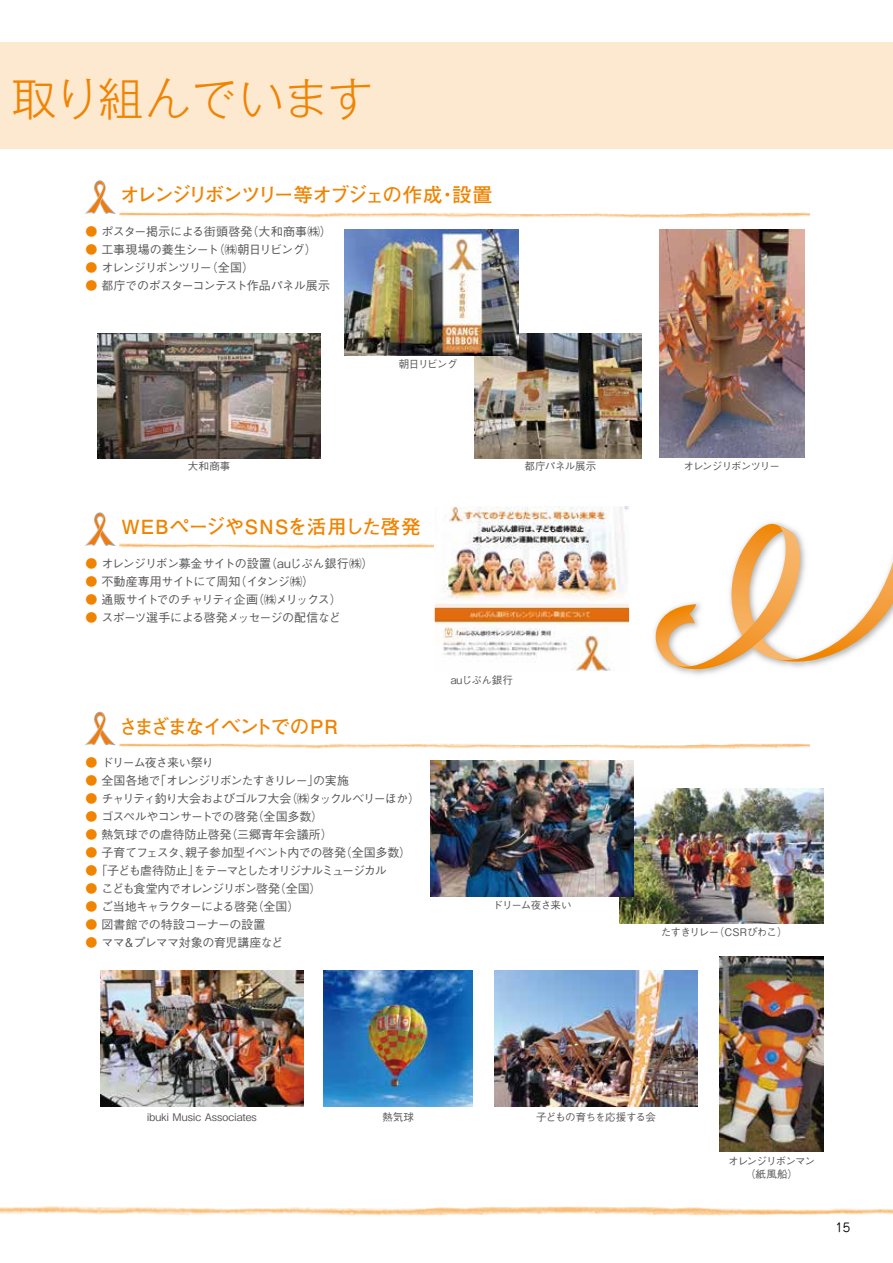
<style>
.page{position:relative;width:893px;height:1263px;background:#fff}
.page>*{position:absolute;margin:0;border:0;box-sizing:border-box;transform-origin:0 0}
.t1{font:300 45px "Gothic MB101 Pro";letter-spacing:-.01em;color:#f08300}
.t2{font:700 19.5px "Futo Go B101 Pr 5";letter-spacing:-.09em;color:#f08300}
.t3{font:700 19.5px "Futo Go B101 Pr 5";letter-spacing:.005em;color:#f08300}
.t4{font:700 19.5px "Futo Go B101 Pr 5";letter-spacing:-.06em;color:#f08300}
.t5{font:500 12px/18px "Gothic BBB Pr 5";letter-spacing:-.05em;color:#5a5757}
.t6{font:500 12px "Gothic BBB Pr 5";letter-spacing:-.03em;color:#5a5757}
.t7{font:500 12px "Gothic BBB Pr 5";letter-spacing:-.095em;color:#5a5757}
.t8{font:500 12px/18px "Gothic BBB Pr 5";letter-spacing:-.075em;color:#5a5757}
.t9{font:500 12px "Gothic BBB Pr 5";letter-spacing:-.12em;color:#5a5757}
.t10{font:500 12px/18px "Gothic BBB Pr 5";letter-spacing:.01em;color:#5a5757}
.t11{font:500 12px "Gothic BBB Pr 5";letter-spacing:-.08em;color:#5a5757}
.t12{font:500 12px "Gothic BBB Pr 5";letter-spacing:-.085em;color:#5a5757}
.t13{font:500 12px "Gothic BBB Pr 5";letter-spacing:-.025em;color:#5a5757}
.t14{font:500 12px "Gothic BBB Pr 5";letter-spacing:-.02em;color:#5a5757}
.t15{font:500 12px "Gothic BBB Pr 5";letter-spacing:-.09em;color:#5a5757}
.t16{font:12px "Jun 201 Pro";color:#000}
.t17{font:500 10.5px "Gothic BBB Pr 5";letter-spacing:-.045em;color:#5a5757}
.t18{font:500 10.5px "Gothic BBB Pr 5";letter-spacing:.005em;color:#5a5757}
.t19{font:500 10.5px/13.5px "Gothic BBB Pr 5";letter-spacing:-.07em;color:#5a5757;text-align:center}
.t20{font:500 10.5px "Gothic BBB Pr 5";letter-spacing:-.095em;color:#5a5757}
.t21{font:500 10.5px "Gothic BBB Pr 5";letter-spacing:-.08em;color:#5a5757}
.t22{font:500 10.5px "Gothic BBB Pr 5";letter-spacing:-.02em;color:#5a5757}
.s1{color:#f08300}
</style>
<div class="page">
<img style="left:0;top:1206px;width:893px;height:10px">
<div style="left:0;top:43px;width:893px;height:106px;background:#fde8d0"></div>
<img style="left:119px;top:743px;width:691px;height:6px">
<svg style="left:85px;top:712px;width:31px;height:33px"></svg>
<img style="left:119px;top:212px;width:691px;height:6px">
<svg style="left:85px;top:180px;width:31px;height:34px"></svg>
<img style="left:98px;top:333px;width:222px;height:125px">
<svg style="left:654px;top:524px;width:239px;height:147px"></svg>
<img style="left:494px;top:971px;width:203px;height:135px">
<svg style="left:85px;top:512px;width:31px;height:34px"></svg>
<img style="left:119px;top:543px;width:315px;height:6px">
<img style="left:619px;top:788px;width:205px;height:135px">
<img style="left:100px;top:971px;width:203px;height:135px">
<img style="left:475px;top:333px;width:167px;height:125px">
<img style="left:435px;top:506px;width:194px;height:165px">
<svg style="left:435px;top:539px;width:12px;height:12px"></svg>
<img style="left:430px;top:761px;width:204px;height:136px">
<img style="left:324px;top:971px;width:149px;height:135px">
<img style="left:720px;top:957px;width:104px;height:195px">
<img style="left:345px;top:230px;width:173px;height:125px">
<img style="left:659px;top:229px;width:145px;height:229px">
<h1 class="t1" style="left:11px;top:62px;width:363px">取り組んでいます</h1>
<h2 class="t2" style="left:120px;top:179px;width:324px">オレンジリボンツリー等オブジェの作成</h2>
<p class="t5" style="left:246px;top:221px;width:87px">（大和商事㈱(</p>
<h2 class="t4" style="left:452px;top:179px;width:41px">設置</h2>
<h2 class="t4" style="left:438px;top:179px;width:21px">・</h2>
<p class="t5" style="left:213px;top:221px;width:105px;text-indent:-127px"><span class="s1">●</span> ポスター掲示による街頭啓発<br>（㈱朝日リビング(</p>
<p class="t10" style="left:206px;top:239px;width:50px;text-indent:-120px"><span class="s1">●</span> 工事現場の養生シート<br>（全国(</p>
<p class="t15" style="left:85px;top:258px;width:128px"><span class="s1">●</span> オレンジリボンツリー</p>
<p class="t6" style="left:85px;top:276px;width:246px"><span class="s1">●</span> 都庁でのポスターコンテスト作品パネル展示</p>
<p class="t17" style="left:399px;top:356px;width:60px">朝日リビング</p>
<p class="t17" style="left:188px;top:458px;width:44px">大和商事</p>
<h2 class="t3" style="left:121px;top:511px;width:301px">WEBページやSNSを活用した啓発</h2>
<p class="t6" style="left:265px;top:554px;width:110px">（auじぶん銀行㈱(</p>
<p class="t5" style="left:234px;top:553px;width:81px;text-indent:-149px"><span class="s1">●</span> オレンジリボン募金サイトの設置<br>（イタンジ㈱(</p>
<p class="t13" style="left:85px;top:572px;width:157px"><span class="s1">●</span> 不動産専用サイトにて周知</p>
<p class="t5" style="left:252px;top:589px;width:91px">（㈱メリックス(</p>
<p class="t11" style="left:85px;top:590px;width:174px"><span class="s1">●</span> 通販サイトでのチャリティ企画</p>
<p class="t5" style="left:85px;top:607px;width:257px"><span class="s1">●</span> スポーツ選手による啓発メッセージの配信など</p>
<h2 class="t2" style="left:119px;top:711px;width:221px">さまざまなイベントでのPR</h2>
<p class="t5" style="left:85px;top:752px;width:130px"><span class="s1">●</span> ドリーム夜さ来い祭り</p>
<p class="t5" style="left:313px;top:770px;width:37px">の実施</p>
<p class="t12" style="left:154px;top:771px;width:167px">「オレンジリボンたすきリレー」</p>
<p class="t5" style="left:85px;top:770px;width:77px"><span class="s1">●</span> 全国各地で</p>
<p class="t7" style="left:285px;top:789px;width:136px">（㈱タックルベリーほか(</p>
<p class="t5" style="left:252px;top:788px;width:73px;text-indent:-166px"><span class="s1">●</span> チャリティ釣り大会およびゴルフ大会<br>（全国多数(</p>
<p class="t5" style="left:225px;top:806px;width:109px;text-indent:-140px"><span class="s1">●</span> ゴスペルやコンサートでの啓発<br>（三郷青年会議所(</p>
<p class="t14" style="left:85px;top:825px;width:148px"><span class="s1">●</span> 熱気球での虐待防止啓発</p>
<p class="t5" style="left:340px;top:842px;width:73px">（全国多数(</p>
<p class="t5" style="left:185px;top:842px;width:162px">親子参加型イベント内での啓発</p>
<p class="t7" style="left:85px;top:843px;width:108px"><span class="s1">●</span> 子育てフェスタ、</p>
<p class="t5" style="left:85px;top:860px;width:116px"><span class="s1">●</span>「子ども虐待防止」</p>
<p class="t9" style="left:194px;top:861px;width:195px">をテーマとしたオリジナルミュージカル</p>
<p class="t22" style="left:525px;top:458px;width:73px">都庁パネル展示</p>
<p class="t17" style="left:451px;top:671px;width:64px">auじぶん銀行</p>
<p class="t5" style="left:274px;top:878px;width:49px">（全国(</p>
<p class="t8" style="left:252px;top:878px;width:49px;text-indent:-166px"><span class="s1">●</span> こども食堂内でオレンジリボン啓発<br>（全国(</p>
<p class="t5" style="left:85px;top:896px;width:174px"><span class="s1">●</span> ご当地キャラクターによる啓発</p>
<p class="t6" style="left:85px;top:915px;width:181px"><span class="s1">●</span> 図書館での特設コーナーの設置</p>
<p class="t5" style="left:85px;top:932px;width:199px"><span class="s1">●</span> ママ＆プレママ対象の育児講座など</p>
<p class="t21" style="left:492px;top:897px;width:81px">ドリーム夜さ来い</p>
<p class="t20" style="left:683px;top:458px;width:98px">オレンジリボンツリー</p>
<p class="t17" style="left:714px;top:924px;width:75px">（CSRびわこ(</p>
<p class="t17" style="left:661px;top:924px;width:60px">たすきリレー</p>
<p class="t18" style="left:147px;top:1109px;width:111px">ibuki Music Associates</p>
<p class="t17" style="left:382px;top:1109px;width:33px">熱気球</p>
<p class="t17" style="left:536px;top:1109px;width:121px">子どもの育ちを応援する会</p>
<p class="t19" style="left:728px;top:1153px;width:88px">オレンジリボンマン（紙風船(</p>
<p class="t16" style="left:835px;top:1218px;width:17px">15</p>
</div>
